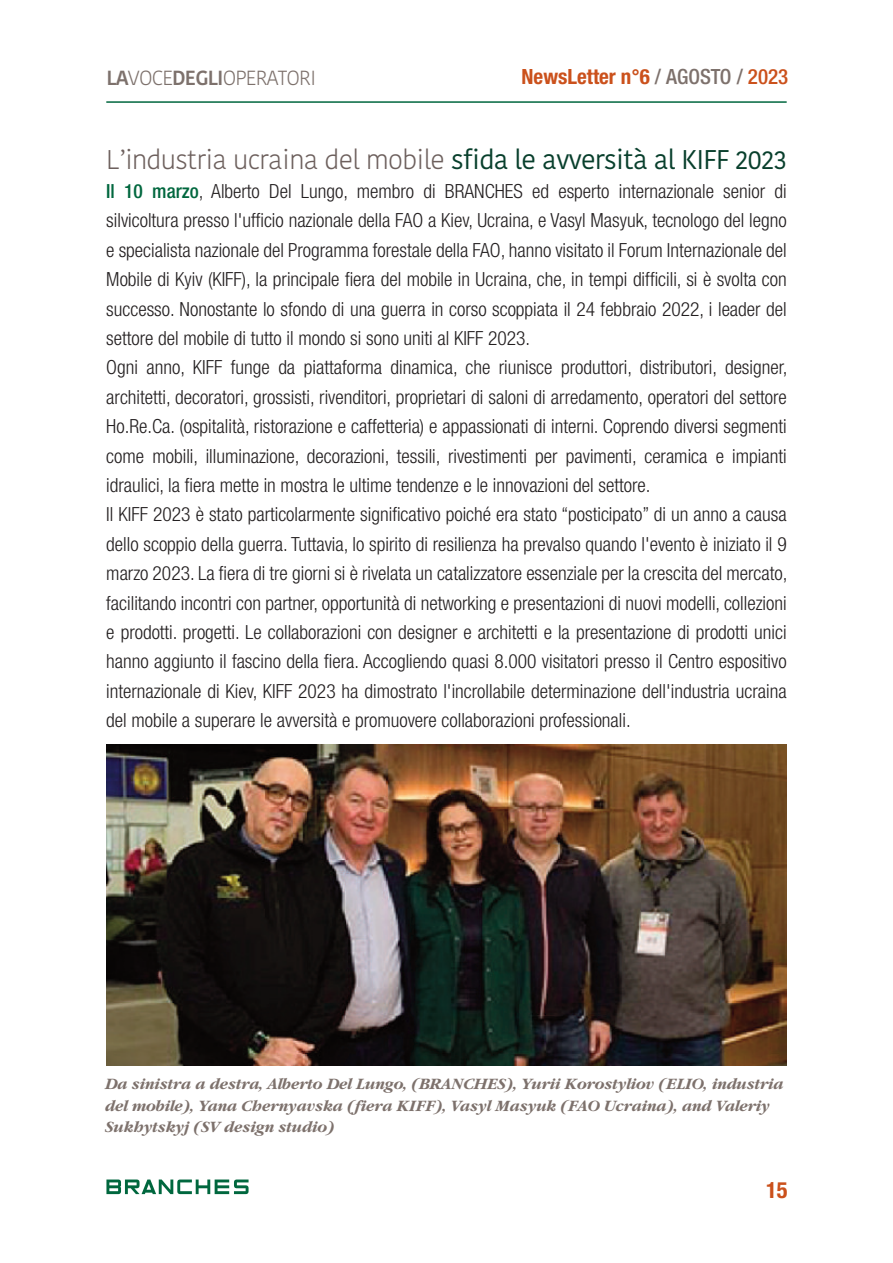
<style>
.page{position:relative;width:893px;height:1263px;background:#fff}
.page>*{position:absolute;margin:0;border:0;box-sizing:border-box;transform-origin:0 0}
.t1{font:300 27px "Kohinoor Bangla";letter-spacing:-.025em;color:#6d605d}
.t2{font:700 condensed 22.5px "Helvetica Neue";color:#cb511c}
.t3{font:700 condensed 21px "Helvetica Neue";color:#cb511c}
.t4{font:300 20.4px "Kohinoor Bangla";letter-spacing:-.04em;color:#7d716c}
.t5{font:300 condensed 19.5px/29.4px "Helvetica Neue";color:#231f20}
.t6{font:italic 700 16.5px/21.8px "Garamond";letter-spacing:-.015em;color:#7d716c}
.s1{font-weight:600}
.s2{font-weight:500;color:#7d716c}
.s3{font-weight:500}
.s4{font-weight:400;color:#083f2c}
.s5{font-weight:500;color:#00673e}
</style>
<div class="page">
<svg style="left:106px;top:1179px;width:143px;height:15px"></svg>
<hr style="left:106px;top:101px;width:681px;height:2px;background:#00673e">
<img style="left:106px;top:745px;width:681px;height:321px">
<p class="t4" style="left:106px;top:67px;width:211px"><span class="s1">LA</span>VOCE<span class="s1">DEGLI</span>OPERATORI</p>
<p class="t3" style="left:522px;top:69px;width:268px">NewsLetter n°6 <span class="s2">/ AGOSTO /</span> <span class="s3">2023</span></p>
<h1 class="t1" style="left:106px;top:144px;width:682px">L’industria ucraina del mobile <span class="s4">sfida le avversità al KIFF 2023</span></h1>
<p class="t5" style="left:106px;top:178px;width:683px"><span class="s5">Il 10 marzo</span>, Alberto Del Lungo, membro di BRANCHES ed esperto internazionale senior di silvicoltura presso l'ufficio nazionale della FAO a Kiev, Ucraina, e Vasyl Masyuk, tecnologo del legno e specialista nazionale del Programma forestale della FAO, hanno visitato il Forum Internazionale del Mobile di Kyiv (KIFF), la principale fiera del mobile in Ucraina, che, in tempi difficili, si è svolta con successo. Nonostante lo sfondo di una guerra in corso scoppiata il 24 febbraio 2022, i leader del settore del mobile di tutto il mondo si sono uniti al KIFF 2023.<br>Ogni anno, KIFF funge da piattaforma dinamica, che riunisce produttori, distributori, designer, architetti, decoratori, grossisti, rivenditori, proprietari di saloni di arredamento, operatori del settore Ho.Re.Ca. (ospitalità, ristorazione e caffetteria) e appassionati di interni. Coprendo diversi segmenti come mobili, illuminazione, decorazioni, tessili, rivestimenti per pavimenti, ceramica e impianti idraulici, la fiera mette in mostra le ultime tendenze e le innovazioni del settore.<br>Il KIFF 2023 è stato particolarmente significativo poiché era stato “posticipato” di un anno a causa dello scoppio della guerra. Tuttavia, lo spirito di resilienza ha prevalso quando l'evento è iniziato il 9 marzo 2023. La fiera di tre giorni si è rivelata un catalizzatore essenziale per la crescita del mercato, facilitando incontri con partner, opportunità di networking e presentazioni di nuovi modelli, collezioni e prodotti. progetti. Le collaborazioni con designer e architetti e la presentazione di prodotti unici hanno aggiunto il fascino della fiera. Accogliendo quasi 8.000 visitatori presso il Centro espositivo internazionale di Kiev, KIFF 2023 ha dimostrato l'incrollabile determinazione dell'industria ucraina del mobile a superare le avversità e promuovere collaborazioni professionali.</p>
<p class="t6" style="left:106px;top:1072px;width:680px">Da sinistra a destra, Alberto Del Lungo, (BRANCHES), Yurii Korostyliov (ELIO, industria del mobile), Yana Chernyavska (fiera KIFF), Vasyl Masyuk (FAO Ucraina), and Valeriy<br>Sukhytskyj (SV design studio)</p>
<p class="t2" style="left:766px;top:1182px;width:23px">15</p>
</div>
